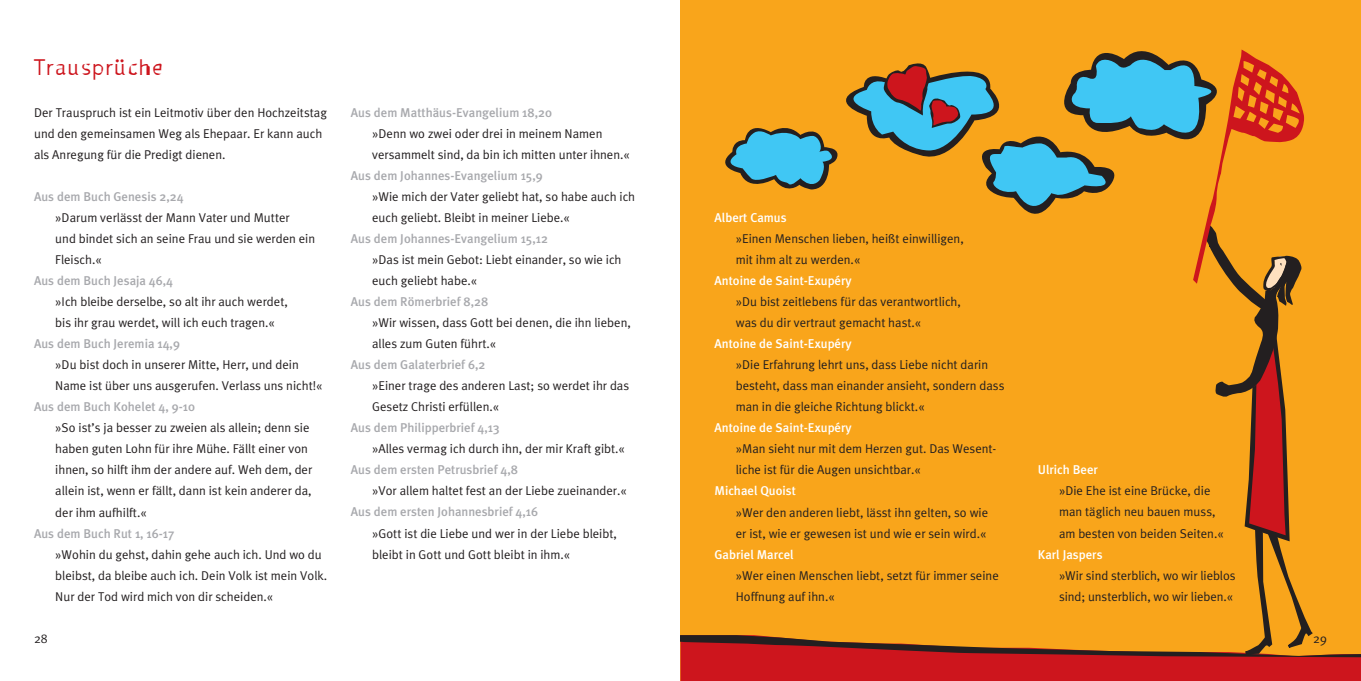
<style>
.page{position:relative;width:1361px;height:681px;background:#fff}
.page>*{position:absolute;margin:0;border:0;box-sizing:border-box;transform-origin:0 0}
.t1{font:22.5px "Meta Plus Subnormal";letter-spacing:.05em;color:#cd151d}
.t2{font:12.75px/21px "Meta Plus Normal";color:#231f20}
.t3{font:500 12.75px "Meta Plus";color:#a8a9ad}
.t4{font:500 12.75px "Meta Plus";color:#fff}
</style>
<div class="page">
<div style="left:680px;top:0;width:681px;height:680px;background:#f9a51b"></div>
<svg style="left:680px;top:49px;width:681px;height:631px"></svg>
<h1 class="t1" style="left:34px;top:54px;width:131px">Trausprüche</h1>
<p class="t2" style="left:34px;top:102px;width:294px">Der Trauspruch ist ein Leitmotiv über den Hochzeitstag und den gemeinsamen Weg als Ehepaar. Er kann auch als Anregung für die Predigt dienen.</p>
<p class="t3" style="left:34px;top:189px;width:151px">Aus dem Buch Genesis 2,24</p>
<p class="t2" style="left:55px;top:207px;width:261px">»Darum verlässt der Mann Vater und Mutter<br>und bindet sich an seine Frau und sie werden ein<br>Fleisch.«</p>
<p class="t3" style="left:34px;top:273px;width:141px">Aus dem Buch Jesaja 46,4</p>
<p class="t2" style="left:55px;top:291px;width:234px">»Ich bleibe derselbe, so alt ihr auch werdet, bis ihr grau werdet, will ich euch tragen.«</p>
<p class="t3" style="left:34px;top:336px;width:148px">Aus dem Buch Jeremia 14,9</p>
<p class="t2" style="left:55px;top:354px;width:269px">»Du bist doch in unserer Mitte, Herr, und dein<br>Name ist über uns ausgerufen. Verlass uns nicht!«</p>
<p class="t3" style="left:34px;top:399px;width:163px">Aus dem Buch Kohelet 4, 9-10</p>
<p class="t2" style="left:55px;top:417px;width:259px">»So ist’s ja besser zu zweien als allein; denn sie haben guten Lohn für ihre Mühe. Fällt einer von ihnen, so hilft ihm der andere auf. Weh dem, der allein ist, wenn er fällt, dann ist kein anderer da, der ihm aufhilft.«</p>
<p class="t3" style="left:34px;top:525px;width:142px">Aus dem Buch Rut 1, 16-17</p>
<p class="t2" style="left:55px;top:543px;width:273px">»Wohin du gehst, dahin gehe auch ich. Und wo du bleibst, da bleibe auch ich. Dein Volk ist mein Volk.<br>Nur der Tod wird mich von dir scheiden.«</p>
<p class="t2" style="left:34px;top:627px;width:15px">28</p>
<p class="t3" style="left:351px;top:105px;width:203px">Aus dem Matthäus-Evangelium 18,20</p>
<p class="t2" style="left:372px;top:123px;width:259px">»Denn wo zwei oder drei in meinem Namen versammelt sind, da bin ich mitten unter ihnen.«</p>
<p class="t3" style="left:351px;top:168px;width:193px">Aus dem Johannes-Evangelium 15,9</p>
<p class="t2" style="left:372px;top:186px;width:264px">»Wie mich der Vater geliebt hat, so habe auch ich euch geliebt. Bleibt in meiner Liebe.«</p>
<p class="t3" style="left:351px;top:231px;width:199px">Aus dem Johannes-Evangelium 15,12</p>
<p class="t2" style="left:372px;top:249px;width:251px">»Das ist mein Gebot: Liebt einander, so wie ich euch geliebt habe.«</p>
<p class="t3" style="left:351px;top:294px;width:139px">Aus dem Römerbrief 8,28</p>
<p class="t2" style="left:372px;top:312px;width:260px">»Wir wissen, dass Gott bei denen, die ihn lieben, alles zum Guten führt.«</p>
<p class="t3" style="left:351px;top:357px;width:136px">Aus dem Galaterbrief 6,2</p>
<p class="t2" style="left:372px;top:375px;width:259px">»Einer trage des anderen Last; so werdet ihr das<br>Gesetz Christi erfüllen.«</p>
<p class="t3" style="left:351px;top:420px;width:150px">Aus dem Philipperbrief 4,13</p>
<p class="t2" style="left:372px;top:438px;width:254px">»Alles vermag ich durch ihn, der mir Kraft gibt.«</p>
<p class="t3" style="left:351px;top:462px;width:169px">Aus dem ersten Petrusbrief 4,8</p>
<p class="t2" style="left:372px;top:480px;width:256px">»Vor allem haltet fest an der Liebe zueinander.«</p>
<p class="t3" style="left:351px;top:504px;width:189px">Aus dem ersten Johannesbrief 4,16</p>
<p class="t2" style="left:372px;top:522px;width:246px">»Gott ist die Liebe und wer in der Liebe bleibt, bleibt in Gott und Gott bleibt in ihm.«</p>
<p class="t4" style="left:714px;top:210px;width:74px">Albert Camus</p>
<p class="t2" style="left:736px;top:228px;width:229px">»Einen Menschen lieben, heißt einwilligen, mit ihm alt zu werden.«</p>
<p class="t4" style="left:714px;top:273px;width:139px">Antoine de Saint-Exupéry</p>
<p class="t2" style="left:736px;top:291px;width:227px">»Du bist zeitlebens für das verantwortlich, was du dir vertraut gemacht hast.«</p>
<p class="t4" style="left:714px;top:336px;width:139px">Antoine de Saint-Exupéry</p>
<p class="t2" style="left:736px;top:354px;width:270px">»Die Erfahrung lehrt uns, dass Liebe nicht darin besteht, dass man einander ansieht, sondern dass man in die gleiche Richtung blickt.«</p>
<p class="t4" style="left:714px;top:420px;width:139px">Antoine de Saint-Exupéry</p>
<p class="t2" style="left:736px;top:438px;width:261px">»Man sieht nur mit dem Herzen gut. Das Wesent&shy;liche ist für die Augen unsichtbar.«</p>
<p class="t4" style="left:714px;top:483px;width:83px">Michael Quoist</p>
<p class="t2" style="left:736px;top:501px;width:254px">»Wer den anderen liebt, lässt ihn gelten, so wie er ist, wie er gewesen ist und wie er sein wird.«</p>
<p class="t4" style="left:714px;top:546px;width:81px">Gabriel Marcel</p>
<p class="t2" style="left:736px;top:564px;width:264px">»Wer einen Menschen liebt, setzt für immer seine<br>Hoffnung auf ihn.«</p>
<p class="t4" style="left:1037px;top:462px;width:62px">Ulrich Beer</p>
<p class="t2" style="left:1059px;top:480px;width:166px">»Die Ehe ist eine Brücke, die man täglich neu bauen muss, am besten von beiden Seiten.«</p>
<p class="t4" style="left:1037px;top:546px;width:66px">Karl Jaspers</p>
<p class="t2" style="left:1059px;top:564px;width:178px">»Wir sind sterblich, wo wir lieblos sind; unsterblich, wo wir lieben.«</p>
<p class="t2" style="left:1313px;top:627px;width:15px">29</p>
</div>
